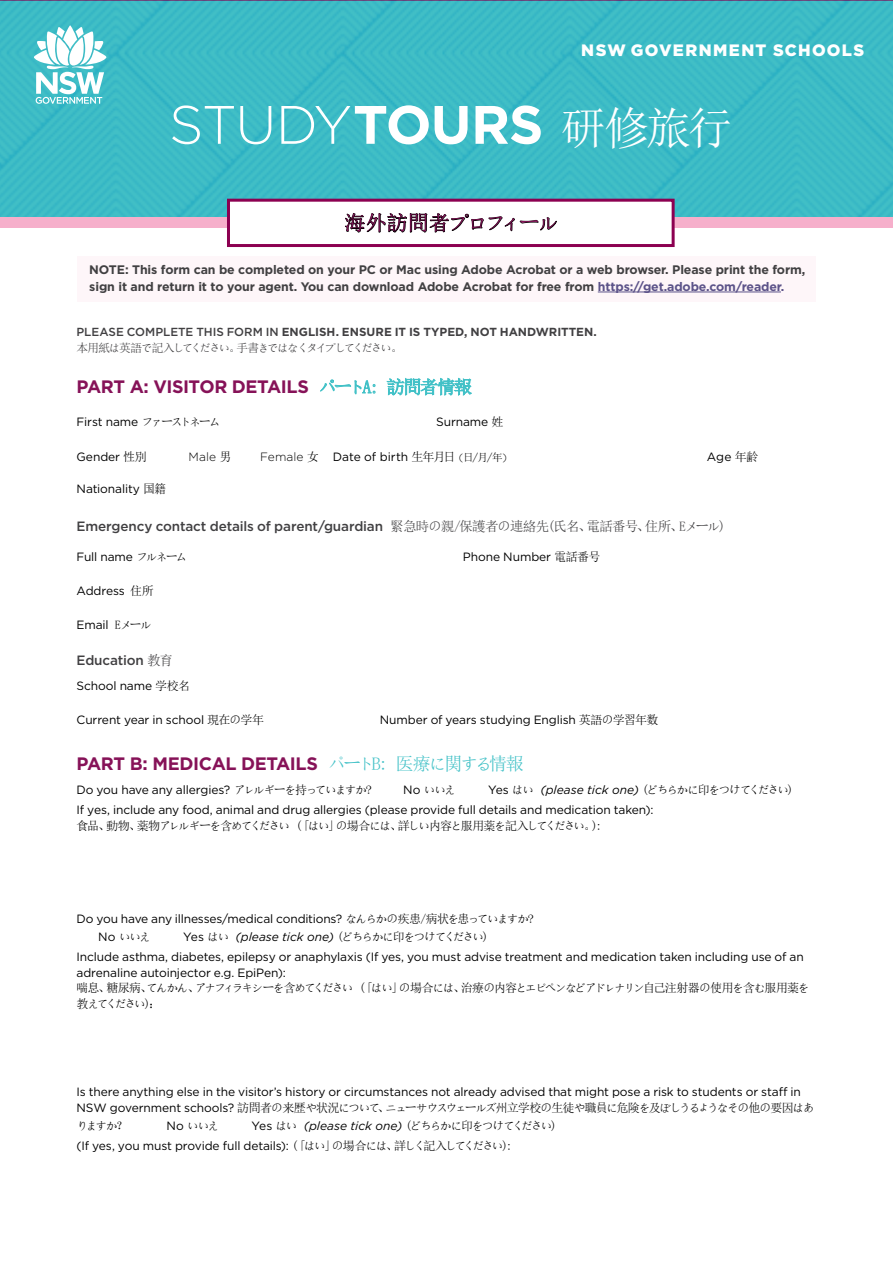
<style>
.page{position:relative;width:893px;height:1263px;background:#fff}
.page>*{position:absolute;margin:0;border:0;box-sizing:border-box;transform-origin:0 0}
.t1{font:300 54px "Gotham";letter-spacing:-.025em;color:#fff}
.t2{font:20.7px "Sim Sun";letter-spacing:-.025em;color:#861258}
.t3{font:700 18px "Gotham";letter-spacing:-.025em;color:#861258}
.t4{font:900 16.5px "Gotham";letter-spacing:.075em;color:#fff}
.t5{font:500 13.5px "Gotham";letter-spacing:-.01em;color:#414042}
.t6{font:700 12.3px/16.5px "Gotham";letter-spacing:-.01em;color:#414042}
.t7{font:12px/15.8px "Gotham";letter-spacing:-.01em;color:#000}
.t8{font:12px/15.8px "Sim Sun";letter-spacing:-.14em;color:#000}
.t9{font:12px/18px "Sim Sun";letter-spacing:-.12em;color:#000}
.t10{font:300 12px "Gotham";color:#000}
.t11{font:700 11.7px "Gotham";color:#414042}
.t12{font:11.7px "Sim Sun";letter-spacing:-.175em;color:#414042}
.s1{font-weight:700}
.s2{font-family:"Sim Sun";font-weight:400;font-size:45px}
.s3{color:#5c5389}
.s4{font-weight:500}
.s5{font-family:"Sim Sun";font-weight:400;color:#42c1c7}
.s6{font-family:"Sim Sun"}
.s7{font-family:"Sim Sun";font-weight:400}
.s8{font-weight:300}
.s9{font-weight:300;font-size:10.5px}
.s10{font-family:"Sim Sun";font-size:10.5px}
.s11{font-family:"Gotham"}
.s12{font-family:"Gotham";font-style:italic}
</style>
<div class="page">
<div style="left:0;top:0;width:893px;height:39px;background:#69497d"></div>
<div style="left:77px;top:256px;width:739px;height:46px;background:#fef6f9"></div>
<hr style="left:598px;top:292px;width:183px;height:1px;background:#5c5389">
<svg style="left:320px;top:379px;width:56px;height:16px"></svg>
<svg style="left:387px;top:378px;width:85px;height:18px"></svg>
<div style="left:0;top:1px;width:892px;height:217px;background:#3dbbc5"></div>
<svg style="left:34px;top:25px;width:72px;height:79px"></svg>
<div style="left:0;top:218px;width:892px;height:10px;background:#f6afcb"></div>
<div style="left:227px;top:199px;width:448px;height:48px;background:#fff;border:3px solid #8c0051"></div>
<svg style="left:345px;top:213px;width:212px;height:20px"></svg>
<h3 class="t4" style="left:581px;top:40px;width:284px">NSW GOVERNMENT SCHOOLS</h3>
<h1 class="t1" style="left:169px;top:91px;width:565px">STUDY<span class="s1">TOURS</span> <span class="s2">研修旅行</span></h1>
<h2 class="t2" style="left:345px;top:212px;width:216px">海外訪問者プロフィール</h2>
<p class="t6" style="left:89px;top:262px;width:717px">NOTE: This form can be completed on your PC or Mac using Adobe Acrobat or a web browser. Please print the form, sign it and return it to your agent. You can download Adobe Acrobat for free from <span class="s3">https://get.adobe.com/reader.</span></p>
<p class="t11" style="left:77px;top:324px;width:522px"><span class="s4">PLEASE COMPLETE THIS FORM IN</span> ENGLISH. ENSURE IT IS TYPED, NOT HANDWRITTEN.</p>
<p class="t12" style="left:77px;top:342px;width:327px">本用紙は英語で記入してください。手書きではなくタイプしてください。</p>
<h3 class="t3" style="left:77px;top:375px;width:397px">PART A: VISITOR DETAILS <span class="s5">パートA: 訪問者情報</span></h3>
<p class="t7" style="left:77px;top:414px;width:146px">First name <span class="s6">ファーストネーム</span></p>
<p class="t7" style="left:436px;top:414px;width:69px">Surname <span class="s6">姓</span></p>
<p class="t7" style="left:77px;top:449px;width:72px">Gender <span class="s6">性別</span></p>
<p class="t10" style="left:189px;top:449px;width:44px">Male <span class="s7">男</span></p>
<p class="t7" style="left:260px;top:449px;width:248px"><span class="s8">Female</span> <span class="s6">女</span> Date of birth <span class="s6">生年月日</span> <span class="s9">(</span><span class="s10">日</span><span class="s9">/</span><span class="s10">月</span><span class="s9">/</span><span class="s10">年</span><span class="s9">)</span></p>
<p class="t7" style="left:707px;top:449px;width:53px">Age <span class="s6">年齢</span></p>
<p class="t7" style="left:77px;top:481px;width:91px">Nationality <span class="s6">国籍</span></p>
<p class="t5" style="left:77px;top:517px;width:650px">Emergency contact details of parent/guardian <span class="s7">緊急時の親/保護者の連絡先(氏名、電話番号、住所、Eメール)</span></p>
<p class="t7" style="left:77px;top:549px;width:113px">Full name <span class="s6">フルネーム</span></p>
<p class="t7" style="left:463px;top:549px;width:139px">Phone Number <span class="s6">電話番号</span></p>
<p class="t7" style="left:77px;top:582px;width:79px">Address <span class="s6">住所</span></p>
<p class="t7" style="left:77px;top:616px;width:77px">Email <span class="s6">Eメール</span></p>
<p class="t5" style="left:77px;top:651px;width:98px">Education <span class="s7">教育</span></p>
<p class="t7" style="left:77px;top:678px;width:115px">School name <span class="s6">学校名</span></p>
<p class="t7" style="left:77px;top:712px;width:189px">Current year in school <span class="s6">現在の学年</span></p>
<p class="t7" style="left:380px;top:712px;width:280px">Number of years studying English <span class="s6">英語の学習年数</span></p>
<h3 class="t3" style="left:77px;top:751px;width:449px">PART B: MEDICAL DETAILS <span class="s5">パートB: 医療に関する情報</span></h3>
<p class="t7" style="left:77px;top:781px;width:297px">Do you have any allergies? <span class="s6">アレルギーを持っていますか?</span></p>
<p class="t8" style="left:403px;top:782px;width:55px"><span class="s11">No</span> いいえ</p>
<p class="t8" style="left:488px;top:782px;width:307px"><span class="s11">Yes</span> はい <span class="s12">(please tick one)</span> (どちらかに印をつけてください)</p>
<p class="t7" style="left:77px;top:801px;width:579px">If yes, include any food, animal and drug allergies (please provide full details and medication taken):</p>
<p class="t8" style="left:77px;top:817px;width:527px">食品、動物、薬物アレルギーを含めてください (「はい」の場合には、詳しい内容と服用薬を記入してください。):</p>
<p class="t7" style="left:77px;top:910px;width:459px">Do you have any illnesses/medical conditions? <span class="s6">なんらかの疾患/病状を患っていますか?</span></p>
<p class="t8" style="left:98px;top:928px;width:55px"><span class="s11">No</span> いいえ</p>
<p class="t8" style="left:183px;top:928px;width:307px"><span class="s11">Yes</span> はい <span class="s12">(please tick one)</span> (どちらかに印をつけてください)</p>
<p class="t7" style="left:77px;top:948px;width:729px">Include asthma, diabetes, epilepsy or anaphylaxis (If yes, you must advise treatment and medication taken including use of an adrenaline autoinjector e.g. EpiPen):</p>
<p class="t8" style="left:77px;top:980px;width:735px">喘息、糖尿病、てんかん、アナフィラキシーを含めてください (「はい」の場合には、治療の内容とエピペンなどアドレナリン自己注射器の使用を含む服用薬を教えてください)：</p>
<p class="t7" style="left:77px;top:1083px;width:726px">Is there anything else in the visitor’s history or circumstances not already advised that might pose a risk to students or staff in</p>
<p class="t9" style="left:77px;top:1098px;width:740px"><span class="s11">NSW government schools?</span> 訪問者の来歴や状況について、ニューサウスウェールズ州立学校の生徒や職員に危険を及ぼしうるようなその他の要因はありますか？</p>
<p class="t8" style="left:167px;top:1117px;width:55px"><span class="s11">No</span> いいえ</p>
<p class="t8" style="left:251px;top:1117px;width:307px"><span class="s11">Yes</span> はい <span class="s12">(please tick one)</span> (どちらかに印をつけてください)</p>
<p class="t7" style="left:77px;top:1137px;width:437px">(If yes, you must provide full details): <span class="s6">(「はい」の場合には、詳しく記入してください):</span></p>
</div>
